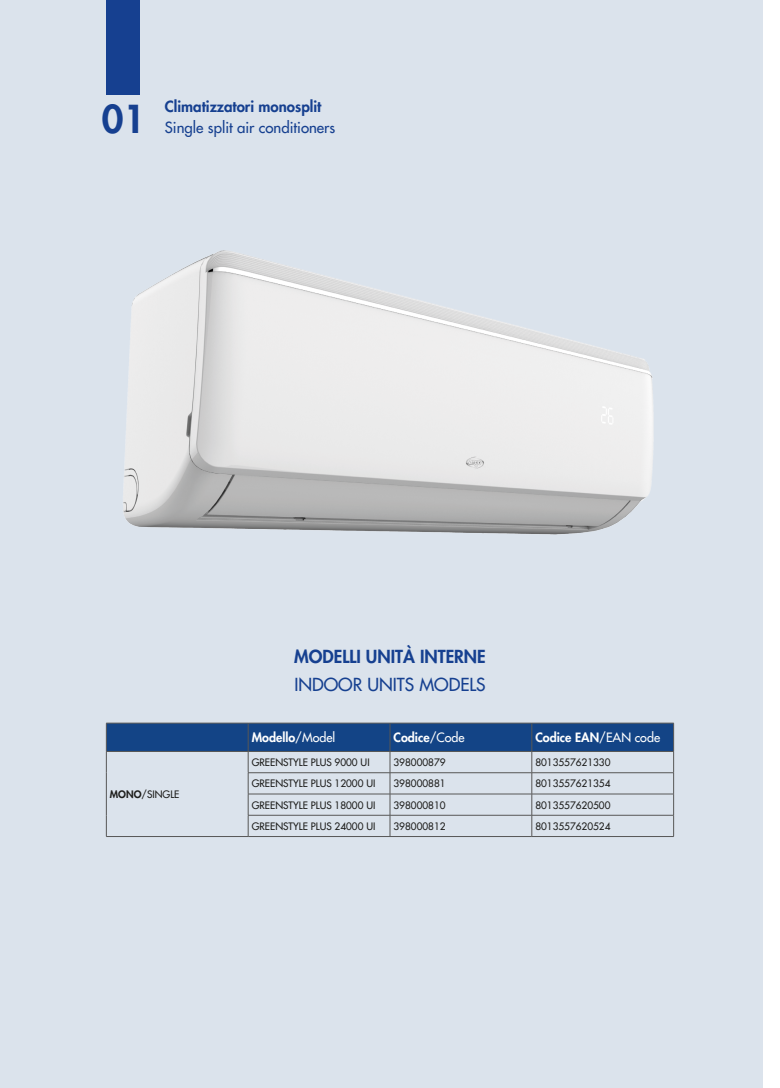
<style>
.page{position:relative;width:780px;height:1088px;background:#fff}
.page>*{position:absolute;margin:0;border:0;box-sizing:border-box;transform-origin:0 0}
.t1{font:800 37.5px "Futura LT";color:#164090}
.t2{font:800 17.5px "Futura LT";color:#164090}
.t3{font:17.5px "Futura LT";color:#164090}
.t4{font:15px "Futura LT";color:#164090}
.t5{font:800 15px "Futura LT";color:#164090}
.t6{font:800 12.5px "Futura LT";color:#fff}
.t7{font:10px "Futura LT";color:#1d1d1b}
.s1{font-weight:400}
.s2{font-weight:800}
</style>
<div class="page">
<div style="left:0;top:0;width:762px;height:1088px;background:#dbe3ec"></div>
<img style="left:123px;top:250px;width:531px;height:285px">
<div style="left:107px;top:0;width:33px;height:94px;background:#164090"></div>
<svg style="left:106px;top:723px;width:568px;height:113px"></svg>
<hr style="left:106px;top:836px;width:142px;height:1px;background:#575756">
<hr style="left:248px;top:836px;width:142px;height:1px;background:#575756">
<hr style="left:390px;top:836px;width:141px;height:1px;background:#575756">
<hr style="left:531px;top:836px;width:142px;height:1px;background:#575756">
<p class="t1" style="left:102px;top:95px;width:45px">01</p>
<p class="t5" style="left:165px;top:97px;width:158px">Climatizzatori monosplit</p>
<p class="t4" style="left:165px;top:118px;width:172px">Single split air conditioners</p>
<p class="t2" style="left:294px;top:645px;width:193px">MODELLI UNITÀ INTERNE</p>
<p class="t3" style="left:294px;top:673px;width:193px">INDOOR UNITS MODELS</p>
<p class="t6" style="left:252px;top:729px;width:85px">Modello<span class="s1">/Model</span></p>
<p class="t6" style="left:393px;top:729px;width:73px">Codice<span class="s1">/Code</span></p>
<p class="t6" style="left:535px;top:729px;width:126px">Codice EAN<span class="s1">/EAN code</span></p>
<p class="t7" style="left:110px;top:788px;width:71px"><span class="s2">MONO</span>/SINGLE</p>
<p class="t7" style="left:252px;top:756px;width:119px">GREENSTYLE PLUS 9000 UI</p>
<p class="t7" style="left:393px;top:756px;width:54px">398000879</p>
<p class="t7" style="left:535px;top:756px;width:77px">8013557621330</p>
<p class="t7" style="left:252px;top:777px;width:125px">GREENSTYLE PLUS 12000 UI</p>
<p class="t7" style="left:393px;top:777px;width:54px">398000881</p>
<p class="t7" style="left:535px;top:777px;width:77px">8013557621354</p>
<p class="t7" style="left:252px;top:798px;width:125px">GREENSTYLE PLUS 18000 UI</p>
<p class="t7" style="left:393px;top:798px;width:54px">398000810</p>
<p class="t7" style="left:535px;top:798px;width:77px">8013557620500</p>
<p class="t7" style="left:252px;top:820px;width:125px">GREENSTYLE PLUS 24000 UI</p>
<p class="t7" style="left:393px;top:820px;width:54px">398000812</p>
<p class="t7" style="left:535px;top:820px;width:77px">8013557620524</p>
</div>
